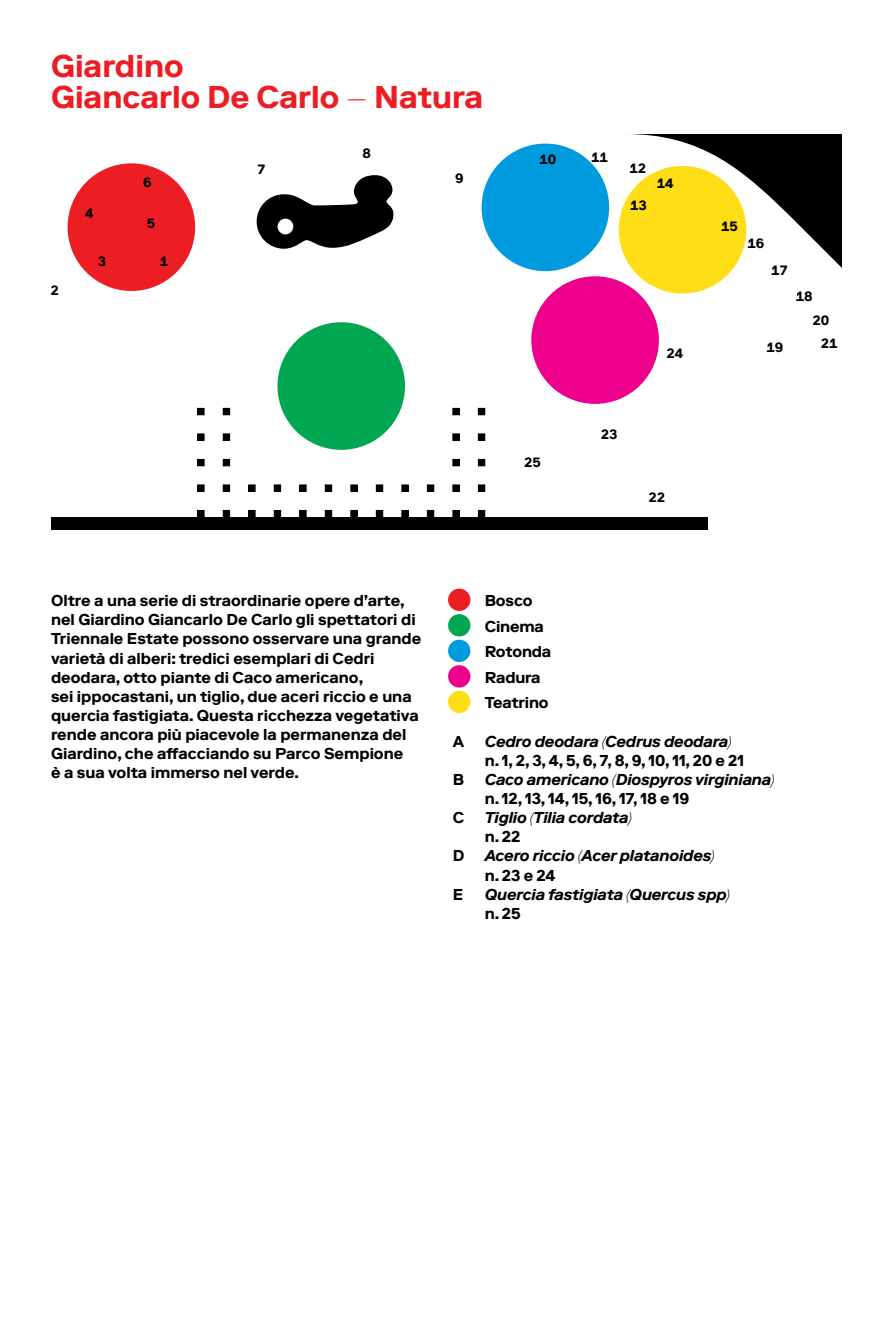
<style>
.page{position:relative;width:893px;height:1340px;background:#fff}
.page>*{position:absolute;margin:0;border:0;box-sizing:border-box;transform-origin:0 0}
.t1{font:700 31.5px/31.9px "Riforma LL";color:#ed1d24}
.t2{font:700 15.75px/19.1px "Riforma LL";color:#000}
.t3{font:italic 700 15.75px "Riforma LL";letter-spacing:-.01em;color:#000}
.t4{font:700 13.5px/22.9px "Riforma LL";letter-spacing:-.01em;color:#000}
</style>
<div class="page">
<svg style="left:256px;top:175px;width:138px;height:74px"></svg>
<div style="left:51px;top:517px;width:657px;height:12px;background:#000"></div>
<div style="left:198px;top:408px;width:6px;height:7px;background:#000"></div>
<div style="left:197px;top:408px;width:7px;height:7px;border:1px solid #000"></div>
<div style="left:223px;top:408px;width:7px;height:7px;background:#000"></div>
<div style="left:453px;top:408px;width:6px;height:7px;background:#000"></div>
<div style="left:453px;top:408px;width:7px;height:7px;border:1px solid #000"></div>
<div style="left:478px;top:408px;width:7px;height:7px;background:#000"></div>
<div style="left:197px;top:433px;width:7px;height:7px;border:1px solid #000"></div>
<div style="left:223px;top:434px;width:7px;height:6px;background:#000"></div>
<div style="left:223px;top:433px;width:7px;height:7px;border:1px solid #000"></div>
<div style="left:453px;top:433px;width:7px;height:7px;border:1px solid #000"></div>
<div style="left:478px;top:434px;width:7px;height:6px;background:#000"></div>
<div style="left:478px;top:433px;width:7px;height:7px;border:1px solid #000"></div>
<div style="left:198px;top:459px;width:6px;height:7px;background:#000"></div>
<div style="left:197px;top:459px;width:7px;height:7px;border:1px solid #000"></div>
<div style="left:223px;top:459px;width:7px;height:7px;background:#000"></div>
<div style="left:453px;top:459px;width:6px;height:7px;background:#000"></div>
<div style="left:453px;top:459px;width:7px;height:7px;border:1px solid #000"></div>
<div style="left:478px;top:459px;width:7px;height:7px;background:#000"></div>
<div style="left:197px;top:484px;width:7px;height:7px;border:1px solid #000"></div>
<div style="left:223px;top:485px;width:7px;height:6px;background:#000"></div>
<div style="left:223px;top:484px;width:7px;height:7px;border:1px solid #000"></div>
<div style="left:248px;top:484px;width:7px;height:7px;border:1px solid #000"></div>
<div style="left:274px;top:485px;width:7px;height:6px;background:#000"></div>
<div style="left:274px;top:484px;width:7px;height:7px;border:1px solid #000"></div>
<div style="left:299px;top:484px;width:7px;height:7px;border:1px solid #000"></div>
<div style="left:325px;top:485px;width:7px;height:6px;background:#000"></div>
<div style="left:325px;top:484px;width:7px;height:7px;border:1px solid #000"></div>
<div style="left:350px;top:484px;width:7px;height:7px;border:1px solid #000"></div>
<div style="left:376px;top:485px;width:7px;height:6px;background:#000"></div>
<div style="left:376px;top:484px;width:7px;height:7px;border:1px solid #000"></div>
<svg style="left:403px;top:486px;width:4px;height:3px"></svg>
<div style="left:401px;top:484px;width:8px;height:7px;border:1px solid #000"></div>
<div style="left:427px;top:485px;width:7px;height:6px;background:#000"></div>
<div style="left:427px;top:484px;width:7px;height:7px;border:1px solid #000"></div>
<div style="left:453px;top:484px;width:7px;height:7px;border:1px solid #000"></div>
<div style="left:223px;top:510px;width:7px;height:7px;background:#000"></div>
<div style="left:249px;top:510px;width:6px;height:7px;background:#000"></div>
<div style="left:248px;top:510px;width:7px;height:7px;border:1px solid #000"></div>
<div style="left:274px;top:510px;width:7px;height:7px;background:#000"></div>
<div style="left:300px;top:510px;width:6px;height:7px;background:#000"></div>
<div style="left:299px;top:510px;width:7px;height:7px;border:1px solid #000"></div>
<div style="left:325px;top:510px;width:7px;height:7px;background:#000"></div>
<div style="left:351px;top:510px;width:6px;height:7px;background:#000"></div>
<div style="left:350px;top:510px;width:7px;height:7px;border:1px solid #000"></div>
<div style="left:376px;top:510px;width:7px;height:7px;background:#000"></div>
<div style="left:402px;top:510px;width:6px;height:7px;background:#000"></div>
<div style="left:401px;top:510px;width:8px;height:7px;border:1px solid #000"></div>
<div style="left:427px;top:510px;width:7px;height:7px;background:#000"></div>
<div style="left:453px;top:510px;width:6px;height:7px;background:#000"></div>
<div style="left:453px;top:510px;width:7px;height:7px;border:1px solid #000"></div>
<div style="left:478px;top:485px;width:7px;height:6px;background:#000"></div>
<div style="left:478px;top:484px;width:7px;height:7px;border:1px solid #000"></div>
<div style="left:198px;top:510px;width:6px;height:7px;background:#000"></div>
<div style="left:197px;top:510px;width:7px;height:7px;border:1px solid #000"></div>
<div style="left:478px;top:510px;width:7px;height:7px;background:#000"></div>
<svg style="left:625px;top:134px;width:217px;height:144px"></svg>
<div style="left:531px;top:276px;width:128px;height:128px;background:#ec008c;border-radius:50%"></div>
<div style="left:619px;top:166px;width:127px;height:127px;background:#ffde17;border-radius:50%"></div>
<div style="left:482px;top:144px;width:127px;height:127px;background:#009bdf;border-radius:50%"></div>
<div style="left:68px;top:163px;width:127px;height:128px;background:#ed1d24;border-radius:50%"></div>
<div style="left:277px;top:322px;width:128px;height:128px;background:#00a651;border-radius:50%"></div>
<div style="left:448px;top:588px;width:22px;height:23px;background:#ed1d24;border-radius:50%"></div>
<div style="left:448px;top:614px;width:22px;height:22px;background:#00a651;border-radius:50%"></div>
<div style="left:448px;top:639px;width:22px;height:23px;background:#009bdf;border-radius:50%"></div>
<div style="left:448px;top:665px;width:22px;height:22px;background:#ec008c;border-radius:50%"></div>
<div style="left:448px;top:690px;width:22px;height:23px;background:#ffde17;border-radius:50%"></div>
<h1 class="t1" style="left:51px;top:50px;width:434px">Giardino<br>Giancarlo De Carlo – Natura</h1>
<p class="t4" style="left:51px;top:279px;width:10px">2</p>
<p class="t4" style="left:85px;top:202px;width:10px">4</p>
<p class="t4" style="left:98px;top:250px;width:10px">3</p>
<p class="t4" style="left:143px;top:171px;width:10px">6</p>
<p class="t4" style="left:147px;top:212px;width:10px">5</p>
<p class="t4" style="left:160px;top:250px;width:10px">1</p>
<p class="t4" style="left:257px;top:158px;width:10px">7</p>
<p class="t4" style="left:362px;top:142px;width:10px">8</p>
<p class="t4" style="left:455px;top:167px;width:10px">9</p>
<p class="t4" style="left:539px;top:148px;width:18px">10</p>
<p class="t4" style="left:591px;top:146px;width:18px">11</p>
<p class="t4" style="left:629px;top:157px;width:18px">12</p>
<p class="t4" style="left:630px;top:194px;width:18px">13</p>
<p class="t4" style="left:657px;top:172px;width:18px">14</p>
<p class="t4" style="left:524px;top:451px;width:18px">25</p>
<p class="t4" style="left:601px;top:422px;width:18px">23</p>
<p class="t4" style="left:666px;top:341px;width:18px">24</p>
<p class="t4" style="left:649px;top:486px;width:18px">22</p>
<p class="t4" style="left:721px;top:215px;width:18px">15</p>
<p class="t4" style="left:747px;top:232px;width:18px">16</p>
<p class="t4" style="left:771px;top:259px;width:18px">17</p>
<p class="t4" style="left:766px;top:336px;width:18px">19</p>
<p class="t4" style="left:796px;top:285px;width:18px">18</p>
<p class="t4" style="left:821px;top:309px;width:18px;text-indent:-8px">20<br>21</p>
<p class="t2" style="left:51px;top:591px;width:372px">Oltre a una serie di straordinarie opere d’arte, nel Giardino Giancarlo De Carlo gli spettatori di Triennale Estate possono osservare una grande varietà di alberi: tredici esemplari di Cedri deodara, otto piante di Caco americano,<br>sei ippocastani, un tiglio, due aceri riccio e una quercia fastigiata. Questa ricchezza vegetativa rende ancora più piacevole la permanenza del Giardino, che affacciando su Parco Sempione<br>è a sua volta immerso nel verde.</p>
<p class="t2" style="left:485px;top:588px;width:68px;line-height:25.4px">Bosco<br>Cinema<br>Rotonda<br>Radura<br>Teatrino</p>
<p class="t2" style="left:453px;top:731px;width:13px">A</p>
<p class="t3" style="left:485px;top:732px;width:248px">Cedro deodara (Cedrus deodara)</p>
<p class="t2" style="left:485px;top:751px;width:261px">n. 1, 2, 3, 4, 5, 6, 7, 8, 9, 10, 11, 20 e 21</p>
<p class="t2" style="left:453px;top:770px;width:13px">B</p>
<p class="t3" style="left:485px;top:770px;width:291px">Caco americano (Diospyros virginiana)</p>
<p class="t2" style="left:485px;top:789px;width:206px">n. 12, 13, 14, 15, 16, 17, 18 e 19</p>
<p class="t2" style="left:453px;top:808px;width:13px">C</p>
<p class="t3" style="left:485px;top:808px;width:149px">Tiglio (Tilia cordata)</p>
<p class="t2" style="left:485px;top:827px;width:37px">n. 22</p>
<p class="t2" style="left:453px;top:846px;width:13px">D</p>
<p class="t3" style="left:485px;top:846px;width:231px">Acero riccio (Acer platanoides)</p>
<p class="t2" style="left:485px;top:865px;width:72px">n. 23 e 24</p>
<p class="t2" style="left:453px;top:885px;width:12px">E</p>
<p class="t3" style="left:485px;top:885px;width:246px">Quercia fastigiata (Quercus spp)</p>
<p class="t2" style="left:485px;top:904px;width:37px">n. 25</p>
</div>
